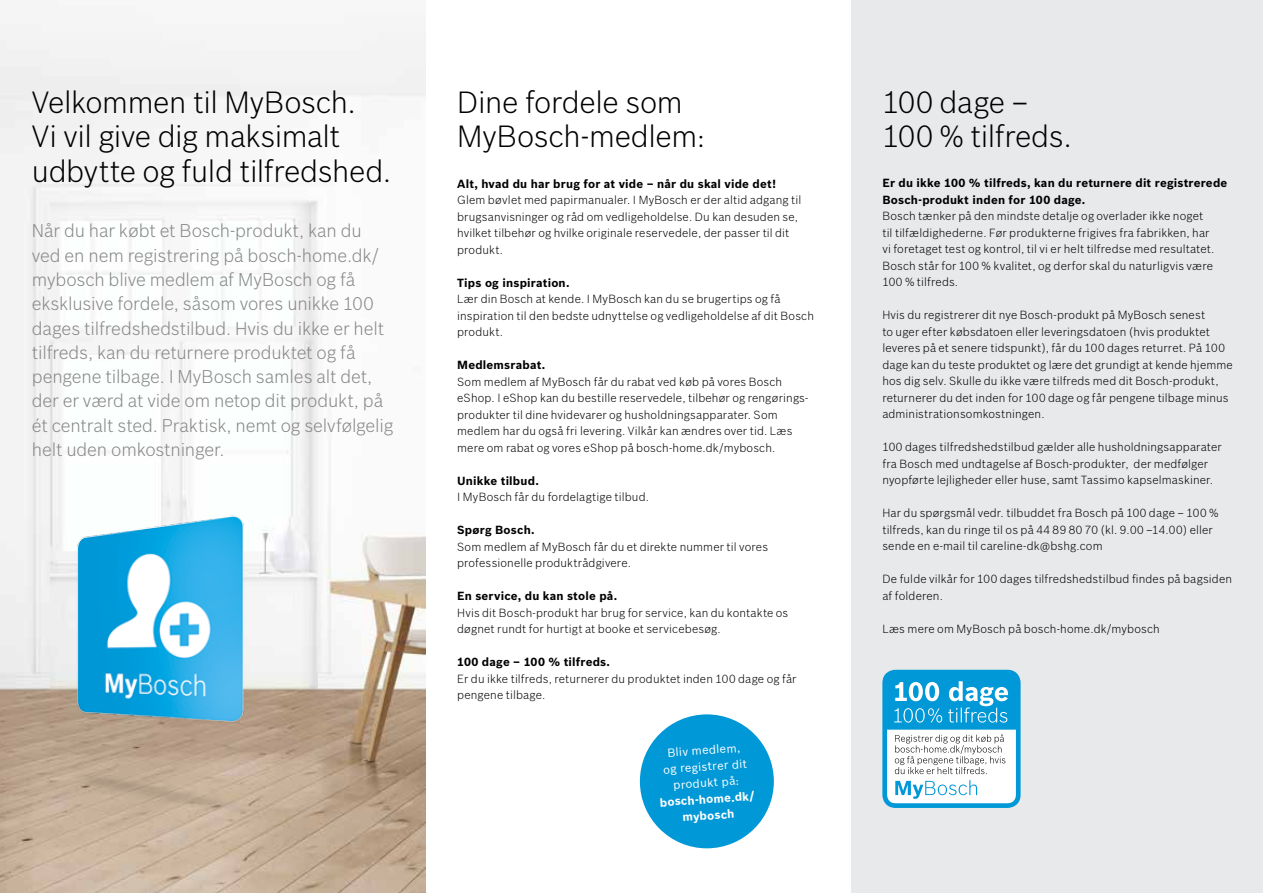
<style>
.page{position:relative;width:1263px;height:893px;background:#fff}
.page>*{position:absolute;margin:0;border:0;box-sizing:border-box;transform-origin:0 0}
.t1{font:300 30px/34.5px "Bosch Sans";letter-spacing:-.015em;color:#000}
.t2{font:300 18px/24.3px "Bosch Sans";letter-spacing:-.01em;color:#878786}
.t3{font:300 11.55px/16.5px "Bosch Sans";letter-spacing:.015em;color:#000}
.t4{font:700 11.55px/16.5px "Bosch Sans";letter-spacing:.015em;color:#000}
.t5{font:11.55px/16.4px "Bosch Sans";color:#fff;text-align:center}
.t6{font:700 11.55px/16.4px "Bosch Sans";color:#fff;text-align:center}
</style>
<div class="page">
<div style="left:851px;top:0;width:412px;height:893px;background:#e8e9ea"></div>
<img style="left:0;top:23px;width:425px;height:870px">
<img style="left:57px;top:505px;width:248px;height:225px">
<img style="left:57px;top:730px;width:248px;height:105px">
<svg style="left:882px;top:670px;width:138px;height:138px;background:#85c9e5"></svg>
<div style="left:640px;top:714px;width:134px;height:134px;background:#0098d7;border-radius:50%"></div>
<h1 class="t1" style="left:32px;top:84px;width:361px">Velkommen til MyBosch.<br>Vi vil give dig maksimalt udbytte og fuld tilfredshed.</h1>
<p class="t2" style="left:32px;top:218px;width:363px">Når du har købt et Bosch-produkt, kan du ved en nem registrering på bosch-home.dk/ mybosch blive medlem af MyBosch og få eksklusive fordele, såsom vores unikke 100 dages tilfredshedstilbud. Hvis du ikke er helt tilfreds, kan du returnere produktet og få pengene tilbage. I MyBosch samles alt det, der er værd at vide om netop dit produkt, på ét centralt sted. Praktisk, nemt og selvfølgelig helt uden omkostninger.</p>
<h1 class="t1" style="left:457px;top:84px;width:250px">Dine fordele som<br>MyBosch-medlem:</h1>
<p class="t4" style="left:457px;top:175px;width:320px">Alt, hvad du har brug for at vide – når du skal vide det!</p>
<p class="t3" style="left:457px;top:192px;width:346px">Glem bøvlet med papirmanualer. I MyBosch er der altid adgang til brugsanvisninger og råd om vedligeholdelse. Du kan desuden se, hvilket tilbehør og hvilke originale reservedele, der passer til dit produkt.</p>
<p class="t4" style="left:457px;top:274px;width:114px">Tips og inspiration.</p>
<p class="t3" style="left:457px;top:291px;width:358px">Lær din Bosch at kende. I MyBosch kan du se brugertips og få inspiration til den bedste udnyttelse og vedligeholdelse af dit Bosch produkt.</p>
<p class="t4" style="left:457px;top:357px;width:90px">Medlemsrabat.</p>
<p class="t3" style="left:457px;top:373px;width:353px">Som medlem af MyBosch får du rabat ved køb på vores Bosch eShop. I eShop kan du bestille reservedele, tilbehør og rengørings&shy;produkter til dine hvidevarer og husholdningsapparater. Som medlem har du også fri levering. Vilkår kan ændres over tid. Læs mere om rabat og vores eShop på bosch-home.dk/mybosch.</p>
<p class="t4" style="left:457px;top:472px;width:83px">Unikke tilbud.</p>
<p class="t3" style="left:457px;top:489px;width:193px">I MyBosch får du fordelagtige tilbud.</p>
<p class="t4" style="left:457px;top:522px;width:79px">Spørg Bosch.</p>
<p class="t3" style="left:457px;top:538px;width:313px">Som medlem af MyBosch får du et direkte nummer til vores professionelle produktrådgivere.</p>
<p class="t4" style="left:457px;top:588px;width:161px">En service, du kan stole på.</p>
<p class="t3" style="left:457px;top:604px;width:333px">Hvis dit Bosch-produkt har brug for service, kan du kontakte os døgnet rundt for hurtigt at booke et servicebesøg.</p>
<p class="t4" style="left:457px;top:654px;width:154px">100 dage – 100 % tilfreds.</p>
<p class="t3" style="left:457px;top:670px;width:341px">Er du ikke tilfreds, returnerer du produktet inden 100 dage og får pengene tilbage.</p>
<p class="t5" style="left:661px;top:745px;width:86px;rotate:-4deg">Bliv medlem, og registrer dit produkt på:</p>
<p class="t6" style="left:659px;top:794px;width:96px;rotate:-4deg">bosch-home.dk/ mybosch</p>
<h1 class="t1" style="left:882px;top:84px;width:191px">100 dage –<br>100 % tilfreds.</h1>
<p class="t4" style="left:882px;top:175px;width:346px">Er du ikke 100 % tilfreds, kan du returnere dit registrerede<br>Bosch-produkt inden for 100 dage.</p>
<p class="t3" style="left:882px;top:208px;width:334px">Bosch tænker på den mindste detalje og overlader ikke noget til tilfældighederne. Før produkterne frigives fra fabrikken, har vi foretaget test og kontrol, til vi er helt tilfredse med resultatet.<br>Bosch står for 100 % kvalitet, og derfor skal du naturligvis være 100 % tilfreds.</p>
<p class="t3" style="left:882px;top:307px;width:352px">Hvis du registrerer dit nye Bosch-produkt på MyBosch senest<br>to uger efter købsdatoen eller leveringsdatoen (hvis produktet leveres på et senere tidspunkt), får du 100 dages returret. På 100 dage kan du teste produktet og lære det grundigt at kende hjemme hos dig selv. Skulle du ikke være tilfreds med dit Bosch-produkt, returnerer du det inden for 100 dage og får pengene tilbage minus administrationsomkostningen.</p>
<p class="t3" style="left:882px;top:439px;width:341px">100 dages tilfredshedstilbud gælder alle husholdningsapparater fra Bosch med undtagelse af Bosch-produkter, der medfølger nyopførte lejligheder eller huse, samt Tassimo kapselmaskiner.</p>
<p class="t3" style="left:882px;top:505px;width:338px">Har du spørgsmål vedr. tilbuddet fra Bosch på 100 dage – 100 % tilfreds, kan du ringe til os på 44 89 80 70 (kl. 9.00 –14.00) eller sende en e-mail til careline-dk@bshg.com</p>
<p class="t3" style="left:882px;top:571px;width:351px">De fulde vilkår for 100 dages tilfredshedstilbud findes på bagsiden af folderen.</p>
<p class="t3" style="left:882px;top:620px;width:279px">Læs mere om MyBosch på bosch-home.dk/mybosch</p>
</div>
